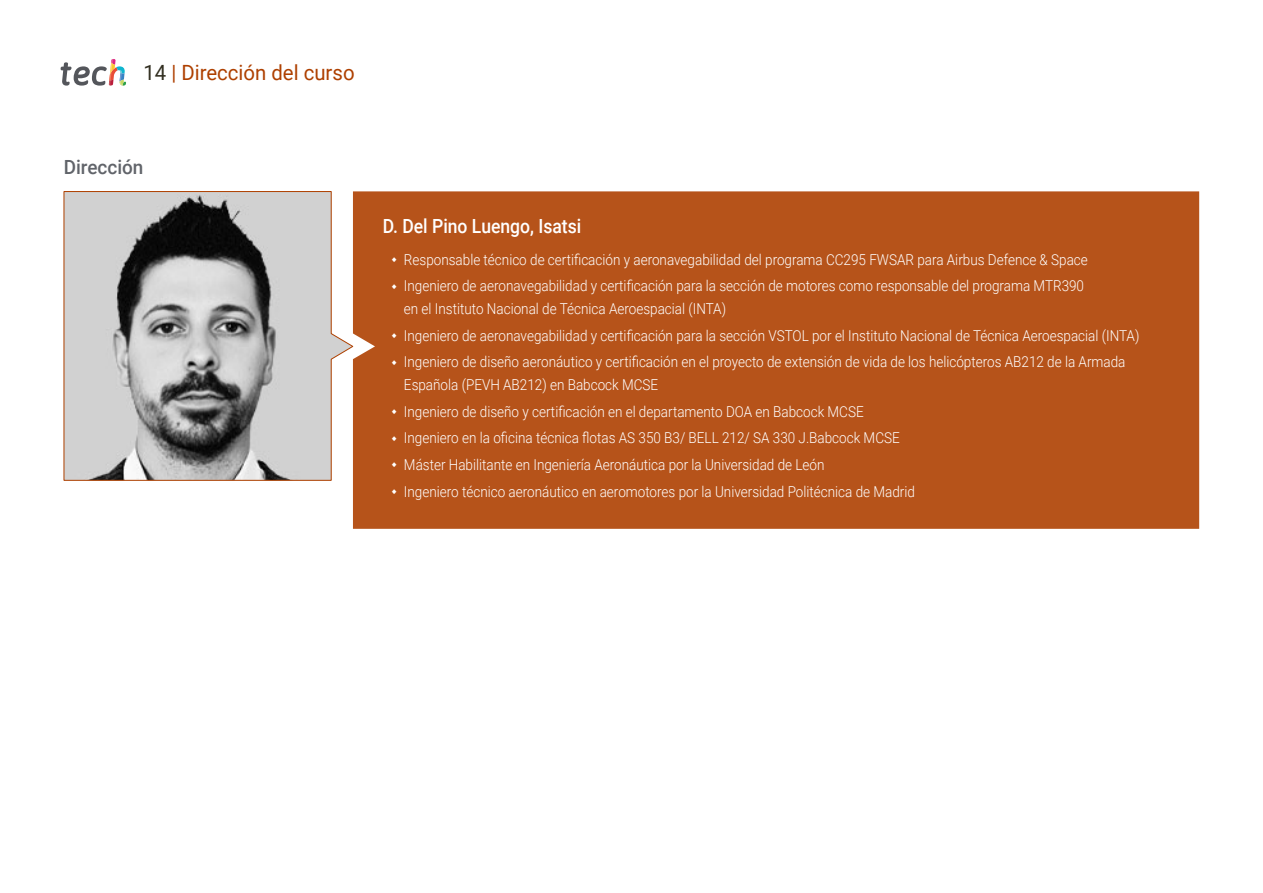
<style>
.page{position:relative;width:1263px;height:893px;background:#fff}
.page>*{position:absolute;margin:0;border:0;box-sizing:border-box;transform-origin:0 0}
.t1{font:21px "Roboto";color:#ae4000}
.t2{font:500 19.5px "Roboto";color:#fff;scale:.9 1}
.t3{font:500 19.5px "Roboto";color:#61646a}
.t4{font:300 15px/26.7px "Roboto";color:#fff;scale:.9 1}
.s1{color:#312e20}
</style>
<div class="page">
<div style="left:353px;top:191px;width:846px;height:338px;background:#b6531a"></div>
<svg style="left:64px;top:191px;width:289px;height:290px;background:#b1afaf"></svg>
<svg style="left:61px;top:59px;width:65px;height:27px"></svg>
<svg style="left:392px;top:257px;width:5px;height:5px"></svg>
<svg style="left:392px;top:284px;width:5px;height:5px"></svg>
<svg style="left:392px;top:333px;width:5px;height:5px"></svg>
<svg style="left:392px;top:360px;width:5px;height:5px"></svg>
<svg style="left:392px;top:409px;width:5px;height:5px"></svg>
<svg style="left:392px;top:436px;width:5px;height:5px"></svg>
<svg style="left:392px;top:462px;width:5px;height:5px"></svg>
<svg style="left:392px;top:489px;width:5px;height:5px"></svg>
<h1 class="t1" style="left:144px;top:57px;width:213px"><span class="s1">14</span> | Dirección del curso</h1>
<h2 class="t3" style="left:64px;top:154px;width:81px">Dirección</h2>
<h2 class="t2" style="left:383px;top:212px;width:222px">D. Del Pino Luengo, Isatsi</h2>
<p class="t4" style="left:404px;top:245px;width:761px">Responsable técnico de certificación y aeronavegabilidad del programa CC295 FWSAR para Airbus Defence &amp; Space<br>Ingeniero de aeronavegabilidad y certificación para la sección de motores como responsable del programa MTR390</p>
<p class="t4" style="left:404px;top:295px;width:819px">en el Instituto Nacional de Técnica Aeroespacial (INTA)<br>Ingeniero de aeronavegabilidad y certificación para la sección VSTOL por el Instituto Nacional de Técnica Aeroespacial (INTA)<br>Ingeniero de diseño aeronáutico y certificación en el proyecto de extensión de vida de los helicópteros AB212 de la Armada</p>
<p class="t4" style="left:404px;top:371px;width:569px">Española (PEVH AB212) en Babcock MCSE<br>Ingeniero de diseño y certificación en el departamento DOA en Babcock MCSE Ingeniero en la oficina técnica flotas AS 350 B3/ BELL 212/ SA 330 J.Babcock MCSE Máster Habilitante en Ingeniería Aeronáutica por la Universidad de León<br>Ingeniero técnico aeronáutico en aeromotores por la Universidad Politécnica de Madrid</p>
</div>
